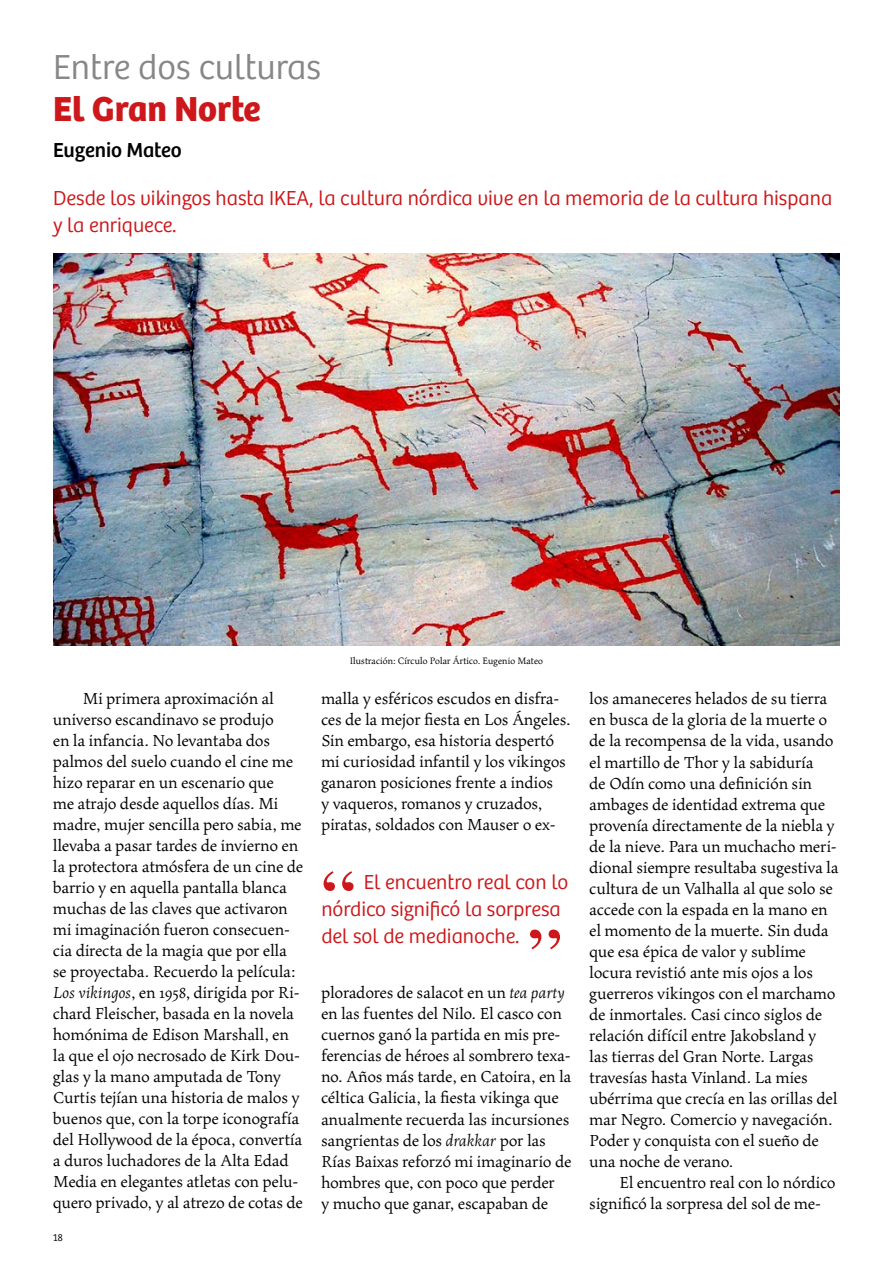
<style>
.page{position:relative;width:893px;height:1263px;background:#fff}
.page>*{position:absolute;margin:0;border:0;box-sizing:border-box;transform-origin:0 0}
.t1{font:81px "Times";color:#cd171a}
.t2{font:300 36px "Bree";color:#878787}
.t3{font:700 36px "Bree";color:#cd171a}
.t4{font:300 21px/27px "Bree";color:#cd171a}
.t5{font:21px "Bree";color:#000}
.t6{font:18px/21px "Maiola Pro";color:#000}
.t7{font:10.5px "Maiola Pro";color:#000}
.t8{font:300 10.5px "Bree";color:#000}
.s1{font-style:italic}
</style>
<div class="page">
<img style="left:53px;top:254px;width:787px;height:392px">
<h2 class="t2" style="left:53px;top:47px;width:269px">Entre dos culturas</h2>
<h2 class="t3" style="left:53px;top:87px;width:209px">El Gran Norte</h2>
<p class="t5" style="left:53px;top:138px;width:130px">Eugenio Mateo</p>
<p class="t4" style="left:53px;top:185px;width:781px">Desde los vikingos hasta IKEA, la cultura nórdica vive en la memoria de la cultura hispana y la enriquece.</p>
<p class="t7" style="left:350px;top:655px;width:195px">Ilustración: Círculo Polar Ártico. Eugenio Mateo</p>
<p class="t6" style="left:53px;top:689px;width:252px;text-indent:30px">Mi primera aproximación al universo escandinavo se produjo<br>en la infancia. No levantaba dos palmos del suelo cuando el cine me hizo reparar en un escenario que<br>me atrajo desde aquellos días. Mi madre, mujer sencilla pero sabia, me llevaba a pasar tardes de invierno en la protectora atmósfera de un cine de barrio y en aquella pantalla blanca muchas de las claves que activaron mi imaginación fueron consecuen&shy;cia directa de la magia que por ella se proyectaba. Recuerdo la película:<br><span class="s1">Los vikingos</span>, en 1958, dirigida por Ri&shy;chard Fleischer, basada en la novela homónima de Edison Marshall, en la que el ojo necrosado de Kirk Dou&shy;glas y la mano amputada de Tony Curtis tejían una historia de malos y buenos que, con la torpe iconografía del Hollywood de la época, convertía a duros luchadores de la Alta Edad Media en elegantes atletas con pelu&shy;quero privado, y al atrezo de cotas de</p>
<p class="t6" style="left:321px;top:689px;width:251px">malla y esféricos escudos en disfra&shy;ces de la mejor fiesta en Los Ángeles.<br>Sin embargo, esa historia despertó mi curiosidad infantil y los vikingos ganaron posiciones frente a indios<br>y vaqueros, romanos y cruzados, piratas, soldados con Mauser o ex-</p>
<h1 class="t1" style="left:321px;top:823px;width:37px">“</h1>
<p class="t4" style="left:321px;top:869px;width:248px;text-indent:43px">El encuentro real con lo nórdico significó la sorpresa del sol de medianoche.</p>
<h1 class="t1" style="left:562px;top:998px;width:37px;rotate:-180deg">“</h1>
<p class="t6" style="left:321px;top:983px;width:252px">ploradores de salacot en un <span class="s1">tea party </span>en las fuentes del Nilo. El casco con cuernos ganó la partida en mis pre&shy;ferencias de héroes al sombrero texa&shy;no. Años más tarde, en Catoira, en la céltica Galicia, la fiesta vikinga que anualmente recuerda las incursiones sangrientas de los <span class="s1">drakkar</span> por las Rías Baixas reforzó mi imaginario de hombres que, con poco que perder<br>y mucho que ganar, escapaban de</p>
<p class="t8" style="left:53px;top:1231px;width:11px">18</p>
<p class="t6" style="left:590px;top:689px;width:251px">los amaneceres helados de su tierra en busca de la gloria de la muerte o de la recompensa de la vida, usando el martillo de Thor y la sabiduría<br>de Odín como una definición sin ambages de identidad extrema que provenía directamente de la niebla y de la nieve. Para un muchacho meri&shy;dional siempre resultaba sugestiva la cultura de un Valhalla al que solo se accede con la espada en la mano en el momento de la muerte. Sin duda que esa épica de valor y sublime locura revistió ante mis ojos a los guerreros vikingos con el marchamo de inmortales. Casi cinco siglos de relación difícil entre Jakobsland y las tierras del Gran Norte. Largas travesías hasta Vinland. La mies ubérrima que crecía en las orillas del mar Negro. Comercio y navegación.<br>Poder y conquista con el sueño de una noche de verano.</p>
<p class="t6" style="left:590px;top:1172px;width:248px;text-indent:30px">El encuentro real con lo nórdico significó la sorpresa del sol de me-</p>
</div>
